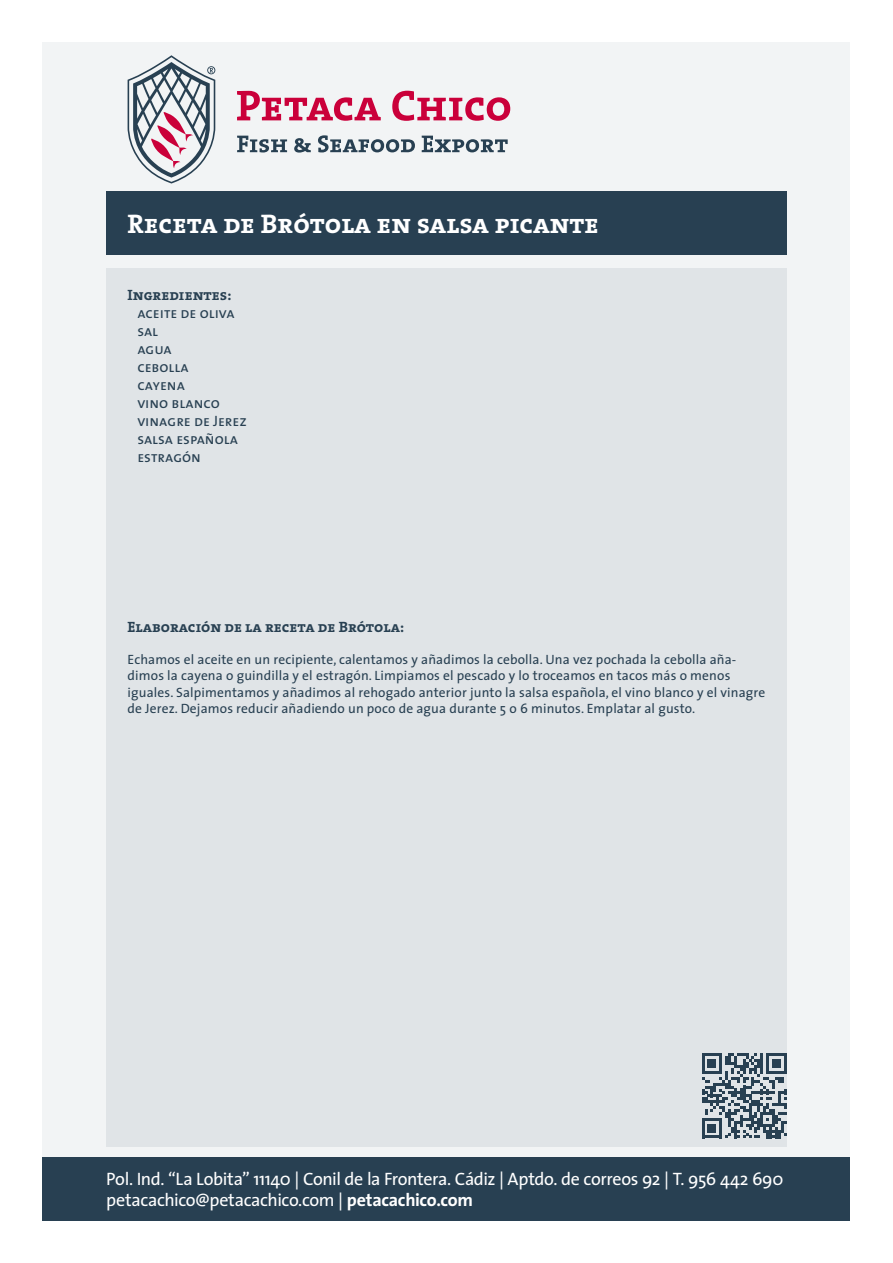
<style>
.page{position:relative;width:893px;height:1263px;background:#fff}
.page>*{position:absolute;margin:0;border:0;box-sizing:border-box;transform-origin:0 0}
.t1{font:27px "The Serif Bold Caps";color:#fff}
.t2{font:18px/21.6px "The Sans";letter-spacing:-.02em;color:#fff}
.t3{font:15px/18px "The Sans Regular Caps";color:#284052}
.t4{font:15px "The Serif Bold Caps";color:#284052}
.t5{font:13.5px/16.2px "The Sans";letter-spacing:.01em;color:#284052}
.s1{font-weight:700}
</style>
<div class="page">
<div style="left:43px;top:43px;width:807px;height:1177px;background:#f2f4f5"></div>
<svg style="left:128px;top:55px;width:87px;height:129px"></svg>
<svg style="left:237px;top:91px;width:144px;height:30px"></svg>
<svg style="left:392px;top:91px;width:118px;height:30px"></svg>
<svg style="left:237px;top:136px;width:50px;height:16px"></svg>
<svg style="left:294px;top:138px;width:17px;height:15px"></svg>
<svg style="left:318px;top:135px;width:97px;height:17px"></svg>
<svg style="left:422px;top:136px;width:86px;height:16px"></svg>
<div style="left:43px;top:1157px;width:807px;height:63px;background:#284052"></div>
<div style="left:106px;top:268px;width:681px;height:879px;background:#e0e4e7"></div>
<div style="left:106px;top:191px;width:681px;height:64px;background:#284052"></div>
<svg style="left:702px;top:1053px;width:85px;height:85px"></svg>
<h1 class="t1" style="left:128px;top:201px;width:473px">Receta de Brótola en salsa picante</h1>
<p class="t4" style="left:128px;top:282px;width:105px">Ingredientes:</p>
<p class="t3" style="left:137px;top:304px;width:111px">aceite de oliva sal<br>agua<br>cebolla<br>cayena<br>vino blanco vinagre de Jerez salsa española estragón</p>
<p class="t4" style="left:128px;top:614px;width:278px">Elaboración de la receta de Brótola:</p>
<p class="t5" style="left:128px;top:651px;width:639px">Echamos el aceite en un recipiente, calentamos y añadimos la cebolla. Una vez pochada la cebolla aña&shy;dimos la cayena o guindilla y el estragón. Limpiamos el pescado y lo troceamos en tacos más o menos iguales. Salpimentamos y añadimos al rehogado anterior junto la salsa española, el vino blanco y el vinagre de Jerez. Dejamos reducir añadiendo un poco de agua durante 5 o 6 minutos. Emplatar al gusto.</p>
<h2 class="t2" style="left:106px;top:1167px;width:679px">Pol. Ind. “La Lobita” 11140 | Conil de la Frontera. Cádiz | Aptdo. de correos 92 | T. 956 442 690 petacachico@petacachico.com | <span class="s1">petacachico.com</span></h2>
</div>
